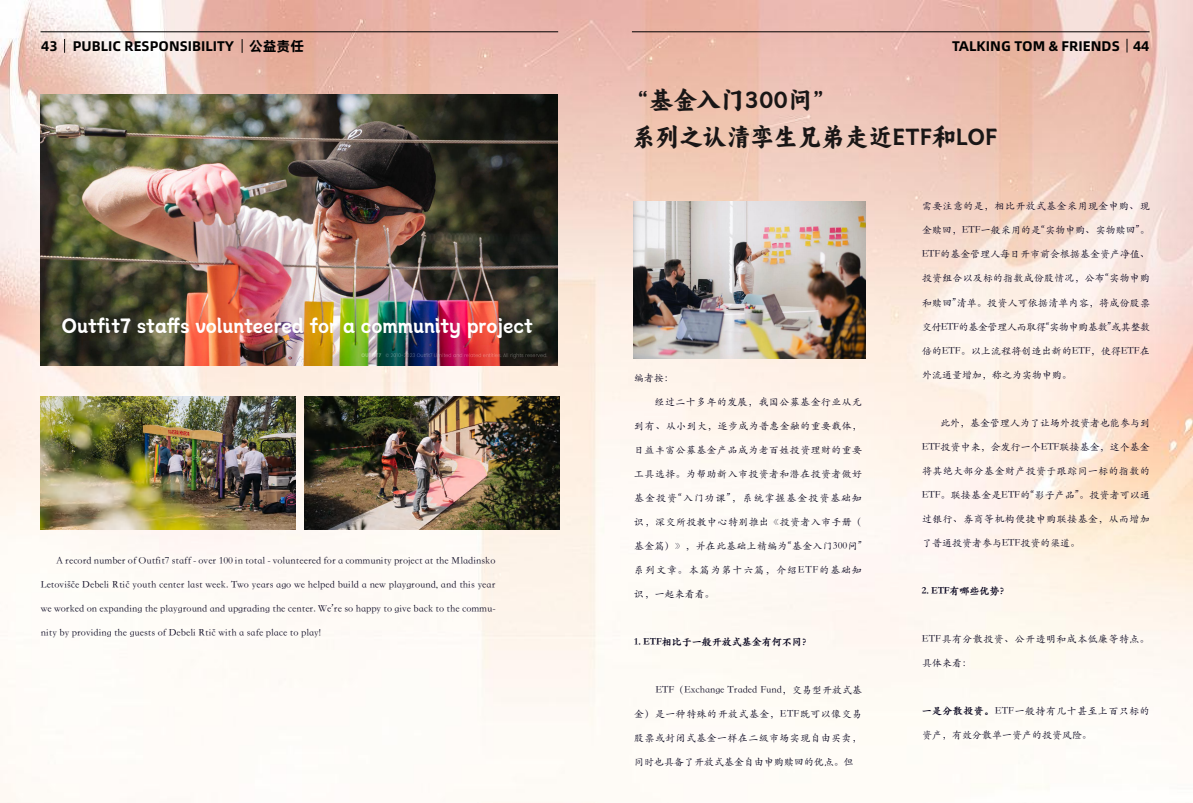
<style>
.page{position:relative;width:1193px;height:803px;background:#fff}
.page>*{position:absolute;margin:0;border:0;box-sizing:border-box;transform-origin:0 0}
.t1{font:24px/36.8px "Alimama Dong Fang Da Kai";color:#191616}
.t2{font:21.3px "Alimama Dong Fang Da Kai";color:#fff}
.t3{font:14px "Alibaba Pu Hui Ti B";color:#000}
.t4{font:10px "ST Kaiti SC";color:#04011b}
.t5{font:10px "ST Kaiti SC";letter-spacing:.04em;color:#04011b}
.t6{font:10px "ST Kaiti SC";letter-spacing:.045em;color:#04011b}
.t7{font:10px "ST Kaiti SC";letter-spacing:.02em;color:#04011b}
.t8{font:10px "ST Kaiti SC";letter-spacing:.035em;color:#04011b}
.t9{font:10px "ST Kaiti SC";letter-spacing:.095em;color:#04011b}
.t10{font:900 10px "ST Kaiti SC";color:#04011b}
.t11{font:10px "ST Kaiti SC";letter-spacing:-.035em;color:#04011b}
.t12{font:10px "ST Kaiti SC";letter-spacing:.025em;color:#04011b}
.s1{font-weight:900}
</style>
<div class="page">
<img style="left:0;top:0;width:1192px;height:802px">
<svg style="left:64px;top:39px;width:1px;height:14px"></svg>
<hr style="left:41px;top:31px;width:517px;height:1px;background:#000">
<svg style="left:242px;top:39px;width:1px;height:14px"></svg>
<hr style="left:632px;top:31px;width:517px;height:1px;background:#000">
<svg style="left:1126px;top:39px;width:1px;height:13px"></svg>
<img style="left:41px;top:94px;width:517px;height:271px">
<img style="left:41px;top:396px;width:255px;height:133px">
<img style="left:305px;top:396px;width:254px;height:133px">
<img style="left:634px;top:201px;width:232px;height:157px">
<h3 class="t3" style="left:41px;top:35px;width:264px">43 PUBLIC RESPONSIBILITY 公益责任</h3>
<h3 class="t3" style="left:952px;top:35px;width:199px">TALKING TOM &amp; FRIENDS 44</h3>
<h2 class="t2" style="left:61px;top:314px;width:473px">Outfit7 staffs volunteered for a community project</h2>
<p class="t4" style="left:56px;top:554px;width:441px">A record number of Outfit7 staff - over 100 in total - volunteered for a community project at the Mladinsko</p>
<p class="t4" style="left:41px;top:578px;width:456px">Letovišče Debeli Rtič youth center last week. Two years ago we helped build a new playground, and this year</p>
<p class="t4" style="left:41px;top:602px;width:456px">we worked on expanding the playground and upgrading the center. We’re so happy to give back to the commu-</p>
<p class="t4" style="left:41px;top:626px;width:282px">nity by providing the guests of Debeli Rtič with a safe place to play!</p>
<h1 class="t1" style="left:632px;top:82px;width:367px">“基金入门300问”<br>系列之认清孪生兄弟走近ETF和LOF</h1>
<p class="t4" style="left:634px;top:371px;width:41px">编者按：</p>
<p class="t5" style="left:654px;top:395px;width:209px">经过二十多年的发展，我国公募基金行业从无</p>
<p class="t8" style="left:634px;top:419px;width:229px">到有、从小到大，逐步成为普惠金融的重要载体，</p>
<p class="t5" style="left:634px;top:443px;width:229px">日益丰富公募基金产品成为老百姓投资理财的重要</p>
<p class="t5" style="left:634px;top:467px;width:229px">工具选择。为帮助新入市投资者和潜在投资者做好</p>
<p class="t9" style="left:634px;top:491px;width:230px">基金投资“入门功课”，系统掌握基金投资基础知</p>
<p class="t8" style="left:634px;top:515px;width:229px">识，深交所投教中心特别推出《投资者入市手册（</p>
<p class="t12" style="left:634px;top:539px;width:229px">基金篇）》，并在此基础上精编为“基金入门300问”</p>
<p class="t9" style="left:634px;top:563px;width:230px">系列文章。本篇为第十六篇，介绍ETF的基础知</p>
<p class="t4" style="left:634px;top:587px;width:82px">识，一起来看看。</p>
<p class="t10" style="left:634px;top:635px;width:179px">1. ETF相比于一般开放式基金有何不同？</p>
<p class="t4" style="left:655px;top:683px;width:208px">ETF（Exchange Traded Fund，交易型开放式基</p>
<p class="t6" style="left:634px;top:707px;width:229px">金）是一种特殊的开放式基金，ETF既可以像交易</p>
<p class="t5" style="left:634px;top:731px;width:229px">股票或封闭式基金一样在二级市场实现自由买卖，</p>
<p class="t4" style="left:634px;top:755px;width:221px">同时也具备了开放式基金自由申购赎回的优点。但</p>
<p class="t5" style="left:921px;top:200px;width:229px">需要注意的是，相比开放式基金采用现金申购、现</p>
<p class="t4" style="left:921px;top:224px;width:230px">金赎回，ETF一般采用的是“实物申购、实物赎回”。</p>
<p class="t4" style="left:921px;top:248px;width:230px">ETF的基金管理人每日开市前会根据基金资产净值、</p>
<p class="t7" style="left:921px;top:272px;width:229px">投资组合以及标的指数成份股情况，公布“实物申购</p>
<p class="t7" style="left:921px;top:296px;width:229px">和赎回”清单。投资人可依据清单内容，将成份股票</p>
<p class="t11" style="left:921px;top:320px;width:230px">交付ETF的基金管理人而取得“实物申购基数”或其整数</p>
<p class="t4" style="left:921px;top:344px;width:229px">倍的ETF。以上流程将创造出新的ETF，使得ETF在</p>
<p class="t4" style="left:921px;top:368px;width:151px">外流通量增加，称之为实物申购。</p>
<p class="t4" style="left:939px;top:416px;width:211px">此外，基金管理人为了让场外投资者也能参与到</p>
<p class="t4" style="left:921px;top:440px;width:229px">ETF投资中来，会发行一个ETF联接基金，这个基金</p>
<p class="t5" style="left:921px;top:464px;width:229px">将其绝大部分基金财产投资于跟踪同一标的指数的</p>
<p class="t4" style="left:921px;top:488px;width:230px">ETF。联接基金是ETF的“影子产品”。投资者可以通</p>
<p class="t5" style="left:921px;top:512px;width:229px">过银行、券商等机构便捷申购联接基金，从而增加</p>
<p class="t4" style="left:921px;top:536px;width:160px">了普通投资者参与ETF投资的渠道。</p>
<p class="t10" style="left:921px;top:584px;width:89px">2. ETF有哪些优势？</p>
<p class="t6" style="left:921px;top:632px;width:229px">ETF具有分散投资、公开透明和成本低廉等特点。</p>
<p class="t4" style="left:921px;top:656px;width:51px">具体来看：</p>
<p class="t6" style="left:921px;top:704px;width:229px"><span class="s1">一是分散投资。</span>ETF一般持有几十甚至上百只标的</p>
<p class="t4" style="left:921px;top:728px;width:171px">资产，有效分散单一资产的投资风险。</p>
</div>
